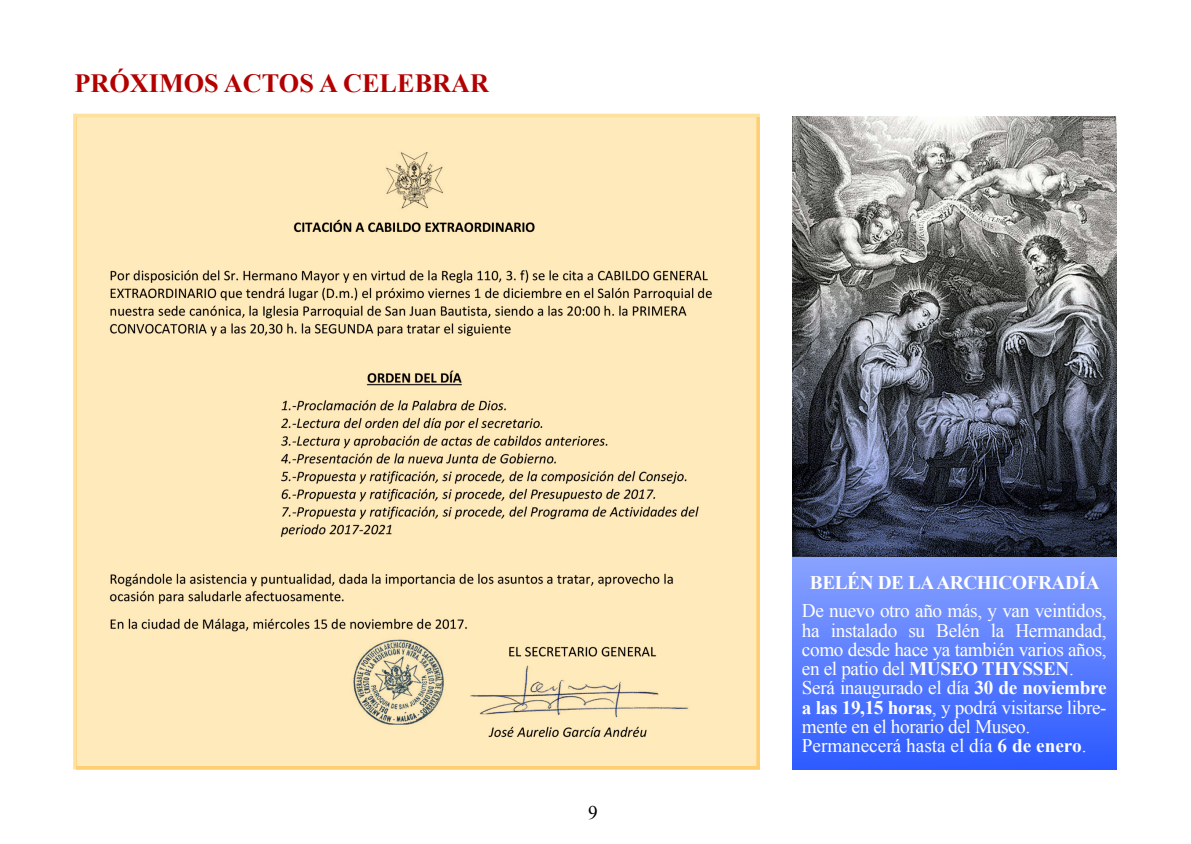
<style>
.page{position:relative;width:1191px;height:844px;background:#fff}
.page>*{position:absolute;margin:0;border:0;box-sizing:border-box;transform-origin:0 0}
.t1{font:700 26.25px "Times New Roman";color:#b30000}
.t2{font:19.25px/19.2px "Times New Roman";letter-spacing:-.02em;color:#fff}
.t3{font:700 19.25px "Times New Roman";letter-spacing:-.02em;color:#fff}
.t4{font:19.25px "Times New Roman";color:#000}
.s1{font-weight:700}
</style>
<div class="page">
<img style="left:78px;top:119px;width:677px;height:645px">
<div style="left:73px;top:114px;width:687px;height:655px;border:4px solid #ffe19e"></div>
<svg style="left:792px;top:117px;width:324px;height:652px;background:#6472a0"></svg>
<h1 class="t1" style="left:74px;top:65px;width:416px">PRÓXIMOS ACTOS A CELEBRAR</h1>
<p class="t4" style="left:588px;top:799px;width:11px">9</p>
<p class="t3" style="left:810px;top:569px;width:291px">BELÉN DE LA ARCHICOFRADÍA</p>
<p class="t2" style="left:802px;top:601px;width:306px">De nuevo otro año más, y van veintidos, ha instalado su Belén la Hermandad, como desde hace ya también varios años, en el patio del <span class="s1">MUSEO THYSSEN</span>.<br>Será inaugurado el día <span class="s1">30 de noviembre a las 19,15 horas</span>, y podrá visitarse libre&shy;mente en el horario del Museo.<br>Permanecerá hasta el día <span class="s1">6 de enero</span>.</p>
</div>
